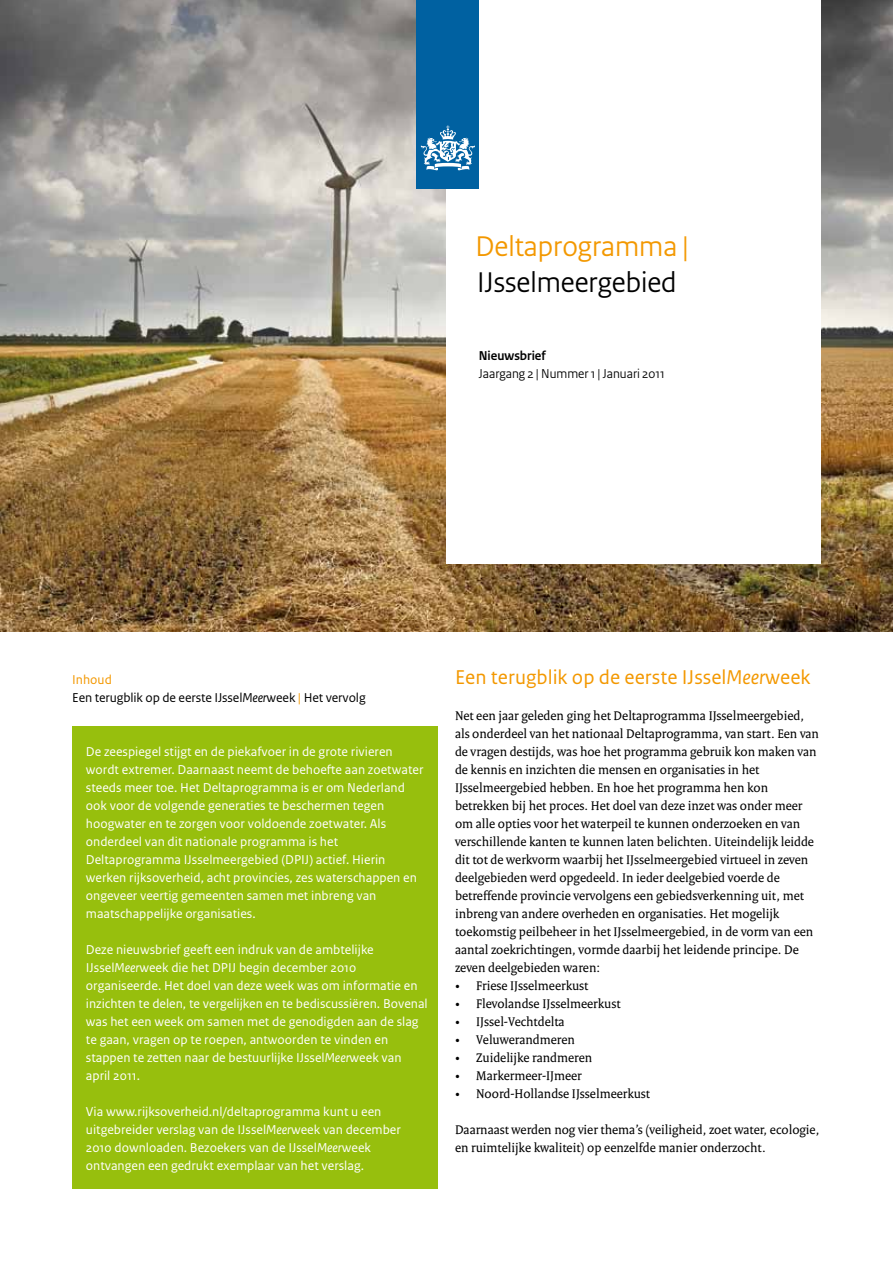
<style>
.page{position:relative;width:893px;height:1263px;background:#fff}
.page>*{position:absolute;margin:0;border:0;box-sizing:border-box;transform-origin:0 0}
.t1{font:30px "Rijksoverheid Sans Heading";color:#000}
.t2{font:30px "Rijksoverheid Sans Heading";color:#f39800}
.t3{font:21px "Rijksoverheid Sans Text";color:#f39800}
.t4{font:13.5px/18px "Rijksoverheid Serif";color:#000}
.t5{font:13.5px/18px "Rijksoverheid Sans Text";color:#fff}
.t6{font:13.5px/18px "Rijksoverheid Sans Text";letter-spacing:-.01em;color:#000}
.t7{font:13.5px "Rijksoverheid Sans Heading";color:#000}
.t8{font:700 13.5px "Rijksoverheid Sans Heading";color:#000}
.s1{color:#f39800}
.s2{font-style:italic}
</style>
<div class="page">
<img style="left:0;top:0;width:893px;height:631px">
<div style="left:446px;top:0;width:375px;height:563px;background:#fff"></div>
<div style="left:417px;top:0;width:62px;height:188px;background:#0061a1"></div>
<svg style="left:421px;top:125px;width:54px;height:46px"></svg>
<div style="left:72px;top:726px;width:366px;height:462px;background:#97bf0d"></div>
<h1 class="t2" style="left:476px;top:229px;width:215px">Deltaprogramma |</h1>
<h1 class="t1" style="left:477px;top:265px;width:201px">IJsselmeergebied</h1>
<p class="t8" style="left:479px;top:348px;width:69px">Nieuwsbrief</p>
<p class="t7" style="left:479px;top:366px;width:187px">Jaargang 2 | Nummer 1 | Januari 2011</p>
<p class="t6" style="left:72px;top:671px;width:295px"><span class="s1">Inhoud<br></span>Een terugblik op de eerste IJssel<span class="s2">Meer</span>week <span class="s1">|</span> Het vervolg</p>
<h2 class="t3" style="left:455px;top:665px;width:357px">Een terugblik op de eerste IJssel<span class="s2">Meer</span>week</h2>
<p class="t4" style="left:455px;top:707px;width:366px">Net een jaar geleden ging het Deltaprogramma IJsselmeergebied, als onderdeel van het nationaal Deltaprogramma, van start. Een van de vragen destijds, was hoe het programma gebruik kon maken van de kennis en inzichten die mensen en organisaties in het IJsselmeergebied hebben. En hoe het programma hen kon betrekken bij het proces. Het doel van deze inzet was onder meer om alle opties voor het waterpeil te kunnen onderzoeken en van verschillende kanten te kunnen laten belichten. Uiteindelijk leidde dit tot de werkvorm waarbij het IJsselmeergebied virtueel in zeven deelgebieden werd opgedeeld. In ieder deelgebied voerde de betreffende provincie vervolgens een gebiedsverkenning uit, met inbreng van andere overheden en organisaties. Het mogelijk toekomstig peilbeheer in het IJsselmeergebied, in de vorm van een aantal zoekrichtingen, vormde daarbij het leidende principe. De zeven deelgebieden waren:</p>
<p class="t4" style="left:455px;top:976px;width:135px">• Friese IJsselmeerkust</p>
<p class="t4" style="left:455px;top:994px;width:167px">• Flevolandse IJsselmeerkust</p>
<p class="t4" style="left:455px;top:1012px;width:111px">• IJssel-Vechtdelta</p>
<p class="t4" style="left:455px;top:1030px;width:121px">• Veluwerandmeren</p>
<p class="t4" style="left:455px;top:1048px;width:139px">• Zuidelijke randmeren</p>
<p class="t4" style="left:455px;top:1066px;width:128px">• Markermeer-IJmeer</p>
<p class="t4" style="left:455px;top:1084px;width:197px">• Noord-Hollandse IJsselmeerkust</p>
<p class="t4" style="left:455px;top:1120px;width:366px">Daarnaast werden nog vier thema’s (veiligheid, zoet water, ecologie, en ruimtelijke kwaliteit) op eenzelfde manier onderzocht.</p>
<p class="t5" style="left:86px;top:743px;width:339px">De zeespiegel stijgt en de piekafvoer in de grote rivieren wordt extremer. Daarnaast neemt de behoefte aan zoetwater steeds meer toe. Het Deltaprogramma is er om Nederland ook voor de volgende generaties te beschermen tegen hoogwater en te zorgen voor voldoende zoetwater. Als onderdeel van dit nationale programma is het Deltaprogramma IJsselmeergebied (DPIJ) actief. Hierin werken rijksoverheid, acht provincies, zes waterschappen en ongeveer veertig gemeenten samen met inbreng van maatschappelijke organisaties.</p>
<p class="t5" style="left:86px;top:941px;width:343px">Deze nieuwsbrief geeft een indruk van de ambtelijke IJssel<span class="s2">Meer</span>week die het DPIJ begin december 2010 organiseerde. Het doel van deze week was om informatie en inzichten te delen, te vergelijken en te bediscussiëren. Bovenal was het een week om samen met de genodigden aan de slag te gaan, vragen op te roepen, antwoorden te vinden en stappen te zetten naar de bestuurlijke IJssel<span class="s2">Meer</span>week van april 2011.</p>
<p class="t5" style="left:86px;top:1103px;width:317px">Via www.rijksoverheid.nl/deltaprogramma kunt u een uitgebreider verslag van de IJssel<span class="s2">Meer</span>week van december 2010 downloaden. Bezoekers van de IJssel<span class="s2">Meer</span>week ontvangen een gedrukt exemplaar van het verslag.</p>
</div>
